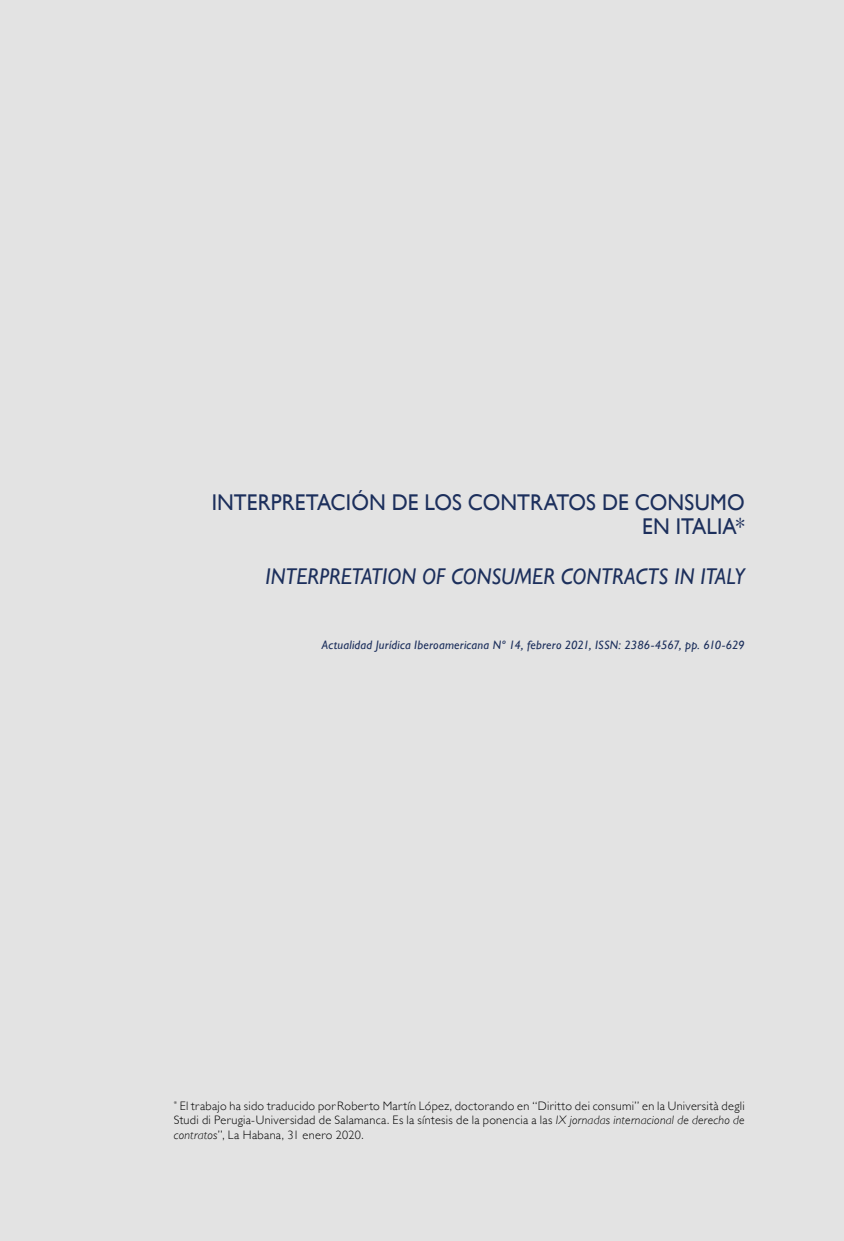
<style>
.page{position:relative;width:844px;height:1241px;background:#fff}
.page>*{position:absolute;margin:0;border:0;box-sizing:border-box;transform-origin:0 0}
.t1{font:22.75px/24.5px "Gill Sans";letter-spacing:.005em;color:#1c2f5c;text-align:right;scale:.94 1}
.t2{font:italic 22.75px "Gill Sans";color:#1c2f5c;scale:.94 1}
.t3{font:300 12.25px/14.7px "Gill Sans";letter-spacing:.025em;color:#000;text-align:justify}
.t4{font:italic 12.25px "Gill Sans";letter-spacing:.02em;color:#1c2f5c}
.s1{font-style:italic}
</style>
<div class="page">
<div style="left:0;top:0;width:843px;height:1240px;background:#e3e3e3"></div>
<h1 class="t1" style="left:212px;top:489px;width:568px">INTERPRETACIÓN DE LOS CONTRATOS DE CONSUMO<br>EN ITALIA*</h1>
<h1 class="t2" style="left:265px;top:563px;width:511px">INTERPRETATION OF CONSUMER CONTRACTS IN ITALY</h1>
<p class="t4" style="left:322px;top:638px;width:424px">Actualidad Jurídica Iberoamericana Nº 14, febrero 2021, ISSN: 2386-4567, pp. 610-629</p>
<p class="t3" style="left:174px;top:1097px;width:572px"><sup>*</sup> El trabajo ha sido traducido porRoberto Martín López, doctorando en “Diritto dei consumi” en la Università degli Studi di Perugia-Universidad de Salamanca. Es la síntesis de la ponencia a las <span class="s1">IX jornadas internacional de derecho de contratos</span>”, La Habana, 31 enero 2020.</p>
</div>
